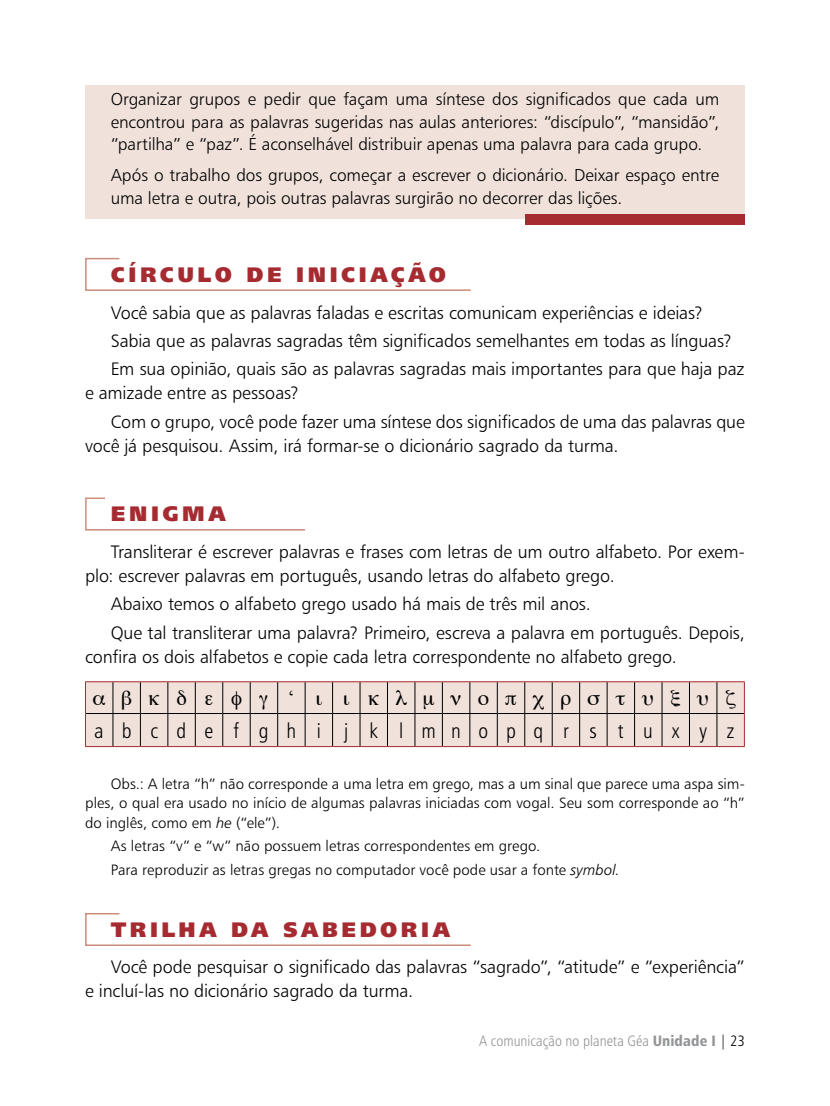
<style>
.page{position:relative;width:830px;height:1106px;background:#fff}
.page>*{position:absolute;margin:0;border:0;box-sizing:border-box;transform-origin:0 0}
.t1{font:21px "Humanist 777 BT Extra Black B";letter-spacing:.17em;color:#a62b31}
.t2{font:21px "Humanist 777 BT Light Condensed B";letter-spacing:.91em;color:#000}
.t3{font:21px "Symbol";color:#000}
.t4{font:21px "Times New Roman";color:#000}
.t5{font:18px/28.2px "Humanist 777 BT Light B";letter-spacing:-.01em;color:#000}
.t6{font:17.25px/22.5px "Humanist 777 BT Light B";letter-spacing:-.005em;color:#000;text-align:justify}
.t7{font:15px/19.5px "Humanist 777 BT Light B";color:#000;text-align:justify}
.t8{font:15px "Humanist 777 BT Light Condensed B";color:#939597}
.s1{font-family:"Humanist 777 BT Light Italic B"}
.s2{font-family:"Humanist 777 BT Black Condensed B"}
.s3{color:#000}
</style>
<div class="page">
<div style="left:85px;top:85px;width:659px;height:134px;background:#f0e2db"></div>
<div style="left:86px;top:682px;width:657px;height:64px;background:#f0e2db"></div>
<hr style="left:112px;top:682px;width:1px;height:31px;background:#000">
<hr style="left:140px;top:682px;width:1px;height:31px;background:#000">
<hr style="left:167px;top:682px;width:1px;height:31px;background:#000">
<hr style="left:195px;top:682px;width:1px;height:31px;background:#000">
<hr style="left:222px;top:682px;width:1px;height:31px;background:#000">
<hr style="left:250px;top:682px;width:1px;height:31px;background:#000">
<hr style="left:277px;top:682px;width:1px;height:31px;background:#000">
<hr style="left:304px;top:682px;width:1px;height:31px;background:#000">
<hr style="left:332px;top:682px;width:1px;height:31px;background:#000">
<hr style="left:359px;top:682px;width:1px;height:31px;background:#000">
<hr style="left:387px;top:682px;width:1px;height:31px;background:#000">
<hr style="left:414px;top:682px;width:1px;height:31px;background:#000">
<hr style="left:442px;top:682px;width:1px;height:31px;background:#000">
<hr style="left:469px;top:682px;width:1px;height:31px;background:#000">
<hr style="left:496px;top:682px;width:1px;height:31px;background:#000">
<hr style="left:524px;top:682px;width:1px;height:31px;background:#000">
<hr style="left:551px;top:682px;width:1px;height:31px;background:#000">
<hr style="left:579px;top:682px;width:1px;height:31px;background:#000">
<hr style="left:606px;top:682px;width:1px;height:31px;background:#000">
<hr style="left:634px;top:682px;width:1px;height:31px;background:#000">
<hr style="left:661px;top:682px;width:1px;height:31px;background:#000">
<hr style="left:688px;top:682px;width:1px;height:31px;background:#000">
<hr style="left:716px;top:682px;width:1px;height:31px;background:#000">
<hr style="left:112px;top:714px;width:1px;height:32px;background:#000">
<hr style="left:140px;top:714px;width:1px;height:32px;background:#000">
<hr style="left:167px;top:714px;width:1px;height:32px;background:#000">
<hr style="left:195px;top:714px;width:1px;height:32px;background:#000">
<hr style="left:222px;top:714px;width:1px;height:32px;background:#000">
<hr style="left:250px;top:714px;width:1px;height:32px;background:#000">
<hr style="left:277px;top:714px;width:1px;height:32px;background:#000">
<hr style="left:304px;top:714px;width:1px;height:32px;background:#000">
<hr style="left:332px;top:714px;width:1px;height:32px;background:#000">
<hr style="left:359px;top:714px;width:1px;height:32px;background:#000">
<hr style="left:387px;top:714px;width:1px;height:32px;background:#000">
<hr style="left:414px;top:714px;width:1px;height:32px;background:#000">
<hr style="left:442px;top:714px;width:1px;height:32px;background:#000">
<hr style="left:469px;top:714px;width:1px;height:32px;background:#000">
<hr style="left:496px;top:714px;width:1px;height:32px;background:#000">
<hr style="left:524px;top:714px;width:1px;height:32px;background:#000">
<hr style="left:551px;top:714px;width:1px;height:32px;background:#000">
<hr style="left:579px;top:714px;width:1px;height:32px;background:#000">
<hr style="left:606px;top:714px;width:1px;height:32px;background:#000">
<hr style="left:634px;top:714px;width:1px;height:32px;background:#000">
<hr style="left:661px;top:714px;width:1px;height:32px;background:#000">
<hr style="left:688px;top:714px;width:1px;height:32px;background:#000">
<hr style="left:716px;top:714px;width:1px;height:32px;background:#000">
<hr style="left:85px;top:682px;width:1px;height:31px;background:#a62b31">
<svg style="left:85px;top:681px;width:659px;height:1px"></svg>
<hr style="left:743px;top:682px;width:1px;height:31px;background:#a62b31">
<hr style="left:85px;top:713px;width:1px;height:33px;background:#a62b31">
<hr style="left:743px;top:713px;width:1px;height:33px;background:#a62b31">
<svg style="left:85px;top:746px;width:659px;height:1px"></svg>
<svg style="left:85px;top:913px;width:386px;height:33px"></svg>
<svg style="left:85px;top:497px;width:220px;height:34px"></svg>
<svg style="left:85px;top:257px;width:386px;height:34px"></svg>
<div style="left:524px;top:214px;width:220px;height:10px;background:#a62b31"></div>
<svg style="left:86px;top:690px;width:657px;height:24px;background:#dccfc9"></svg>
<p class="t6" style="left:111px;top:88px;width:610px">Organizar grupos e pedir que façam uma síntese dos significados que cada um encontrou para as palavras sugeridas nas aulas anteriores: “discípulo”, “mansidão”, “partilha” e “paz”. É aconselhável distribuir apenas uma palavra para cada grupo.</p>
<p class="t6" style="left:111px;top:163px;width:610px">Após o trabalho dos grupos, começar a escrever o dicionário. Deixar espaço entre uma letra e outra, pois outras palavras surgirão no decorrer das lições.</p>
<p class="t1" style="left:111px;top:261px;width:336px">CÍRCULO DE INICIAÇÃO</p>
<p class="t5" style="left:111px;top:298px;width:635px">Você sabia que as palavras faladas e escritas comunicam experiências e ideias?<br>Sabia que as palavras sagradas têm significados semelhantes em todas as línguas?<br>Em sua opinião, quais são as palavras sagradas mais importantes para que haja paz</p>
<p class="t5" style="left:111px;top:378px;width:635px;text-indent:-26px">e amizade entre as pessoas?<br>Com o grupo, você pode fazer uma síntese dos significados de uma das palavras que</p>
<p class="t5" style="left:85px;top:431px;width:534px">você já pesquisou. Assim, irá formar-se o dicionário sagrado da turma.</p>
<p class="t1" style="left:111px;top:500px;width:116px">ENIGMA</p>
<p class="t5" style="left:85px;top:539px;width:661px;line-height:24px;text-indent:26px">Transliterar é escrever palavras e frases com letras de um outro alfabeto. Por exem&shy;plo: escrever palavras em português, usando letras do alfabeto grego.</p>
<p class="t5" style="left:111px;top:589px;width:635px">Abaixo temos o alfabeto grego usado há mais de três mil anos.<br>Que tal transliterar uma palavra? Primeiro, escreva a palavra em português. Depois,</p>
<p class="t5" style="left:85px;top:642px;width:593px">confira os dois alfabetos e copie cada letra correspondente no alfabeto grego.</p>
<p class="t4" style="left:288px;top:685px;width:8px">‘</p>
<p class="t3" style="left:395px;top:687px;width:95px">● ■□</p>
<p class="t3" style="left:586px;top:687px;width:69px">▲▼◆</p>
<p class="t2" style="left:95px;top:718px;width:641px">abcdefghi jklmnopqrstuxyz</p>
<p class="t7" style="left:85px;top:773px;width:661px;text-indent:26px">Obs.: A letra “h” não corresponde a uma letra em grego, mas a um sinal que parece uma aspa sim&shy;ples, o qual era usado no início de algumas palavras iniciadas com vogal. Seu som corresponde ao “h” do inglês, como em <span class="s1">he</span> (“ele”).</p>
<p class="t7" style="left:111px;top:834px;width:509px;line-height:23.7px">As letras “v” e “w” não possuem letras correspondentes em grego.<br>Para reproduzir as letras gregas no computador você pode usar a fonte <span class="s1">symbol</span>.</p>
<p class="t1" style="left:111px;top:915px;width:340px">TRILHA DA SABEDORIA</p>
<p class="t5" style="left:85px;top:954px;width:661px;line-height:24px;text-indent:26px">Você pode pesquisar o significado das palavras “sagrado”, “atitude” e “experiência” e incluí-las no dicionário sagrado da turma.</p>
<p class="t8" style="left:479px;top:1031px;width:267px">A comunicação no planeta Géa <span class="s2">Unidade I</span> <span class="s3">| 23</span></p>
</div>
